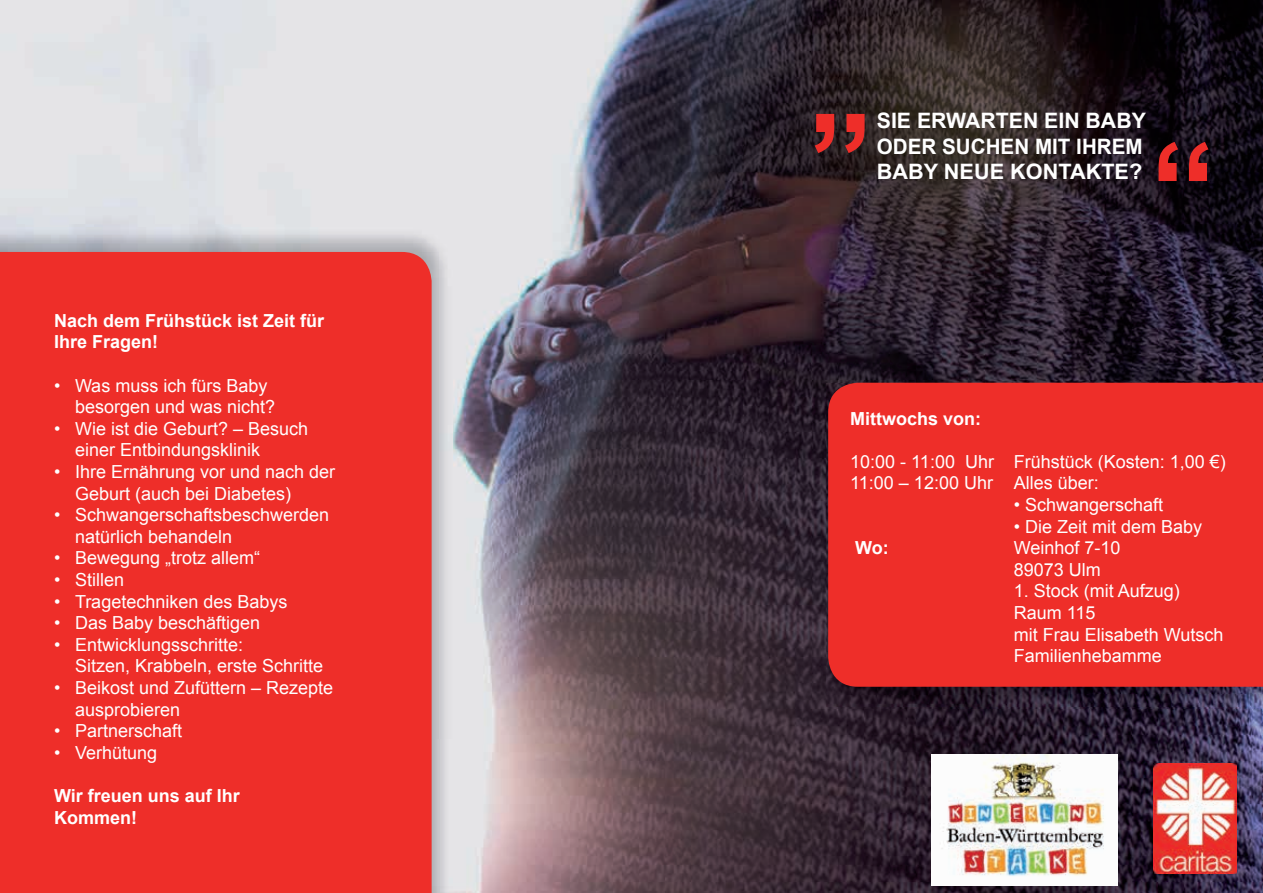
<style>
.page{position:relative;width:1263px;height:893px;background:#fff}
.page>*{position:absolute;margin:0;border:0;box-sizing:border-box;transform-origin:0 0}
.t1{font:700 131.7px "Arial";color:#ee2e29}
.t2{font:700 21.3px/25.5px "Arial";color:#fff}
.t3{font:18px/21.6px "Arial";color:#fff}
.t4{font:700 18px/21.6px "Arial";color:#fff}
</style>
<div class="page">
<img style="left:0;top:0;width:1263px;height:893px">
<img style="left:826px;top:384px;width:437px;height:322px">
<div style="left:828px;top:383px;width:435px;height:304px;background:#ee2e29"></div>
<img style="left:0;top:227px;width:452px;height:666px">
<div style="left:0;top:252px;width:432px;height:641px;background:#ee2e29"></div>
<img style="left:1153px;top:763px;width:84px;height:110px">
<img style="left:931px;top:754px;width:187px;height:131px">
<p class="t4" style="left:54px;top:310px;width:272px">Nach dem Frühstück ist Zeit für<br>Ihre Fragen!</p>
<p class="t3" style="left:75px;top:375px;width:202px;text-indent:-21px">• Was muss ich fürs Baby besorgen und was nicht?</p>
<p class="t3" style="left:75px;top:418px;width:235px;text-indent:-21px">• Wie ist die Geburt? – Besuch einer Entbindungsklinik</p>
<p class="t3" style="left:75px;top:461px;width:262px;text-indent:-21px">• Ihre Ernährung vor und nach der<br>Geburt (auch bei Diabetes)</p>
<p class="t3" style="left:75px;top:504px;width:256px;text-indent:-21px">• Schwangerschaftsbeschwerden natürlich behandeln</p>
<p class="t3" style="left:54px;top:547px;width:208px">• Bewegung „trotz allem“</p>
<p class="t3" style="left:54px;top:569px;width:72px">• Stillen</p>
<p class="t3" style="left:54px;top:591px;width:235px">• Tragetechniken des Babys</p>
<p class="t3" style="left:54px;top:612px;width:208px">• Das Baby beschäftigen</p>
<p class="t3" style="left:75px;top:634px;width:250px;text-indent:-21px">• Entwicklungsschritte:<br>Sitzen, Krabbeln, erste Schritte</p>
<p class="t3" style="left:75px;top:677px;width:260px;text-indent:-21px">• Beikost und Zufüttern – Rezepte ausprobieren</p>
<p class="t3" style="left:54px;top:720px;width:130px">• Partnerschaft</p>
<p class="t3" style="left:54px;top:742px;width:105px">• Verhütung</p>
<p class="t4" style="left:54px;top:785px;width:187px">Wir freuen uns auf Ihr<br>Kommen!</p>
<h1 class="t1" style="left:808px;top:-2px;width:67px">„</h1>
<p class="t2" style="left:877px;top:109px;width:270px">SIE ERWARTEN EIN BABY<br>ODER SUCHEN MIT IHREM<br>BABY NEUE KONTAKTE?</p>
<h1 class="t1" style="left:1215px;top:297px;width:67px;rotate:-180deg">„</h1>
<p class="t4" style="left:850px;top:408px;width:133px">Mittwochs von:</p>
<p class="t3" style="left:850px;top:451px;width:377px">10:00 - 11:00 Uhr Frühstück (Kosten: 1,00 €)<br>11:00 – 12:00 Uhr Alles über:</p>
<p class="t3" style="left:1014px;top:494px;width:151px">• Schwangerschaft</p>
<p class="t3" style="left:1014px;top:516px;width:190px">• Die Zeit mit dem Baby</p>
<p class="t4" style="left:855px;top:538px;width:35px">Wo:</p>
<p class="t3" style="left:1014px;top:537px;width:108px">Weinhof 7-10<br>89073 Ulm</p>
<p class="t3" style="left:1014px;top:580px;width:211px">1. Stock (mit Aufzug)<br>Raum 115<br>mit Frau Elisabeth Wutsch<br>Familienhebamme</p>
</div>
